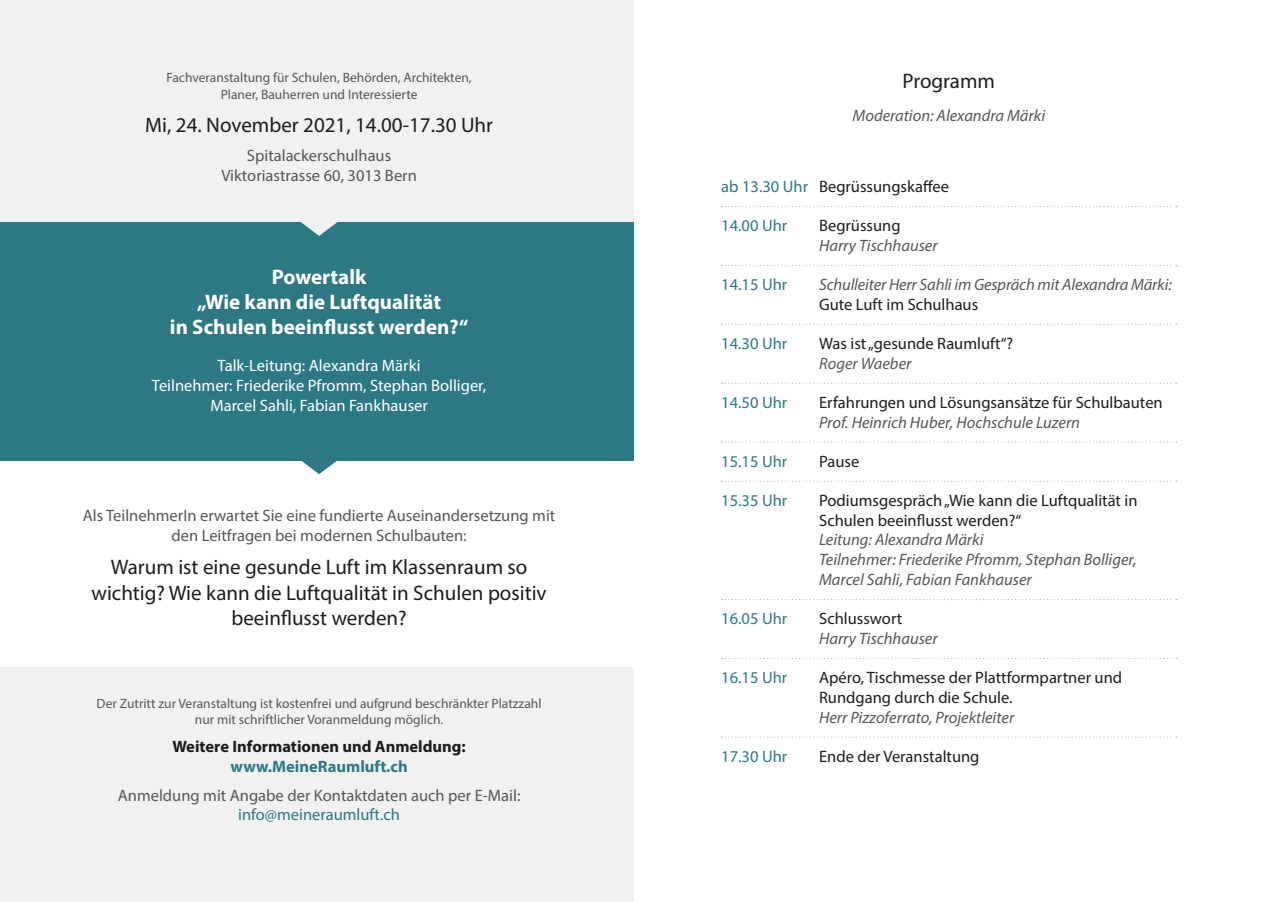
<style>
.page{position:relative;width:1268px;height:902px;background:#fff}
.page>*{position:absolute;margin:0;border:0;box-sizing:border-box;transform-origin:0 0}
.t1{font:21px/25.2px "Myriad Pro";color:#1d1d1b;text-align:center}
.t2{font:700 21px/25.2px "Myriad Pro";color:#fff;text-align:center}
.t3{font:16.5px/19.8px "Myriad Pro";color:#1d1d1b}
.t4{font:italic 16.5px/19.8px "Myriad Pro";color:#575756}
.t5{font:16.5px/19.8px "Myriad Pro";color:#575756;text-align:center}
.t6{font:16.5px/19.8px "Myriad Pro";color:#fff;text-align:center}
.t7{font:16.5px "Myriad Pro";color:#2c7983}
.t8{font:700 16.5px "Myriad Pro";color:#1d1d1b}
.t9{font:700 16.5px "Myriad Pro";color:#2c7983}
.t10{font:13.5px/16.2px "Myriad Pro";color:#575756;text-align:center}
.s1{color:#2c7983}
</style>
<div class="page">
<div style="left:0;top:668px;width:634px;height:233px;background:#f1f1f1"></div>
<div style="left:0;top:0;width:634px;height:247px;background:#f1f1f1"></div>
<svg style="left:721px;top:206px;width:455px;height:1px"></svg>
<svg style="left:721px;top:265px;width:455px;height:1px"></svg>
<svg style="left:721px;top:324px;width:455px;height:1px"></svg>
<svg style="left:721px;top:382px;width:455px;height:2px"></svg>
<svg style="left:721px;top:441px;width:455px;height:1px"></svg>
<svg style="left:721px;top:480px;width:451px;height:1px"></svg>
<svg style="left:721px;top:599px;width:455px;height:1px"></svg>
<svg style="left:721px;top:658px;width:455px;height:1px"></svg>
<svg style="left:721px;top:736px;width:455px;height:1px"></svg>
<div style="left:0;top:222px;width:634px;height:238px;background:#2c7983"></div>
<svg style="left:301px;top:222px;width:37px;height:14px"></svg>
<svg style="left:300px;top:460px;width:38px;height:14px"></svg>
<p class="t10" style="left:166px;top:70px;width:307px">Fachveranstaltung für Schulen, Behörden, Architekten,<br>Planer, Bauherren und Interessierte</p>
<p class="t1" style="left:145px;top:112px;width:349px">Mi, 24. November 2021, 14.00-17.30 Uhr</p>
<p class="t5" style="left:221px;top:145px;width:197px">Spitalackerschulhaus<br>Viktoriastrasse 60, 3013 Bern</p>
<p class="t2" style="left:170px;top:263px;width:300px">Powertalk<br>„Wie kann die Luftqualität<br>in Schulen beeinflusst werden?“</p>
<p class="t6" style="left:152px;top:355px;width:336px">Talk-Leitung: Alexandra Märki<br>Teilnehmer: Friederike Pfromm, Stephan Bolliger,<br>Marcel Sahli, Fabian Fankhauser</p>
<p class="t5" style="left:83px;top:505px;width:474px">Als TeilnehmerIn erwartet Sie eine fundierte Auseinandersetzung mit den Leitfragen bei modernen Schulbauten:</p>
<p class="t1" style="left:91px;top:554px;width:456px">Warum ist eine gesunde Luft im Klassenraum so wichtig? Wie kann die Luftqualität in Schulen positiv beeinflusst werden?</p>
<p class="t10" style="left:97px;top:695px;width:446px">Der Zutritt zur Veranstaltung ist kostenfrei und aufgrund beschränkter Platzzahl nur mit schriftlicher Voranmeldung möglich.</p>
<p class="t8" style="left:172px;top:736px;width:295px">Weitere Informationen und Anmeldung:</p>
<p class="t9" style="left:230px;top:755px;width:179px">www.MeineRaumluft.ch</p>
<p class="t5" style="left:118px;top:784px;width:404px">Anmeldung mit Angabe der Kontaktdaten auch per E-Mail:</p>
<p class="t7" style="left:238px;top:804px;width:163px">info@meineraumluft.ch</p>
<p class="t1" style="left:902px;top:68px;width:94px">Programm</p>
<p class="t4" style="left:852px;top:105px;width:194px">Moderation: Alexandra Märki</p>
<p class="t3" style="left:721px;top:176px;width:229px"><span class="s1">ab 13.30 Uhr</span> Begrüssungskaffee</p>
<p class="t7" style="left:721px;top:215px;width:67px">14.00 Uhr</p>
<p class="t3" style="left:819px;top:215px;width:83px">Begrüssung</p>
<p class="t4" style="left:819px;top:235px;width:120px">Harry Tischhauser</p>
<p class="t7" style="left:721px;top:274px;width:67px">14.15 Uhr</p>
<p class="t4" style="left:819px;top:274px;width:354px">Schulleiter Herr Sahli im Gespräch mit Alexandra Märki:</p>
<p class="t3" style="left:819px;top:294px;width:161px">Gute Luft im Schulhaus</p>
<p class="t7" style="left:721px;top:333px;width:67px">14.30 Uhr</p>
<p class="t3" style="left:819px;top:333px;width:196px">Was ist „gesunde Raumluft“?</p>
<p class="t4" style="left:819px;top:353px;width:94px">Roger Waeber</p>
<p class="t7" style="left:721px;top:392px;width:67px">14.50 Uhr</p>
<p class="t3" style="left:819px;top:392px;width:345px">Erfahrungen und Lösungsansätze für Schulbauten</p>
<p class="t4" style="left:819px;top:412px;width:262px">Prof. Heinrich Huber, Hochschule Luzern</p>
<p class="t7" style="left:721px;top:451px;width:68px">15.15 Uhr</p>
<p class="t3" style="left:819px;top:451px;width:42px">Pause</p>
<p class="t7" style="left:721px;top:490px;width:67px">15.35 Uhr</p>
<p class="t3" style="left:819px;top:490px;width:320px">Podiumsgespräch „Wie kann die Luftqualität in<br>Schulen beeinflusst werden?“</p>
<p class="t4" style="left:819px;top:529px;width:319px">Leitung: Alexandra Märki<br>Teilnehmer: Friederike Pfromm, Stephan Bolliger,<br>Marcel Sahli, Fabian Fankhauser</p>
<p class="t7" style="left:721px;top:608px;width:67px">16.05 Uhr</p>
<p class="t3" style="left:819px;top:608px;width:85px">Schlusswort</p>
<p class="t4" style="left:819px;top:628px;width:120px">Harry Tischhauser</p>
<p class="t7" style="left:721px;top:667px;width:67px">16.15 Uhr</p>
<p class="t3" style="left:819px;top:667px;width:304px">Apéro, Tischmesse der Plattformpartner und<br>Rundgang durch die Schule.</p>
<p class="t4" style="left:819px;top:707px;width:197px">Herr Pizzoferrato, Projektleiter</p>
<p class="t7" style="left:721px;top:746px;width:67px">17.30 Uhr</p>
<p class="t3" style="left:819px;top:746px;width:162px">Ende der Veranstaltung</p>
</div>
